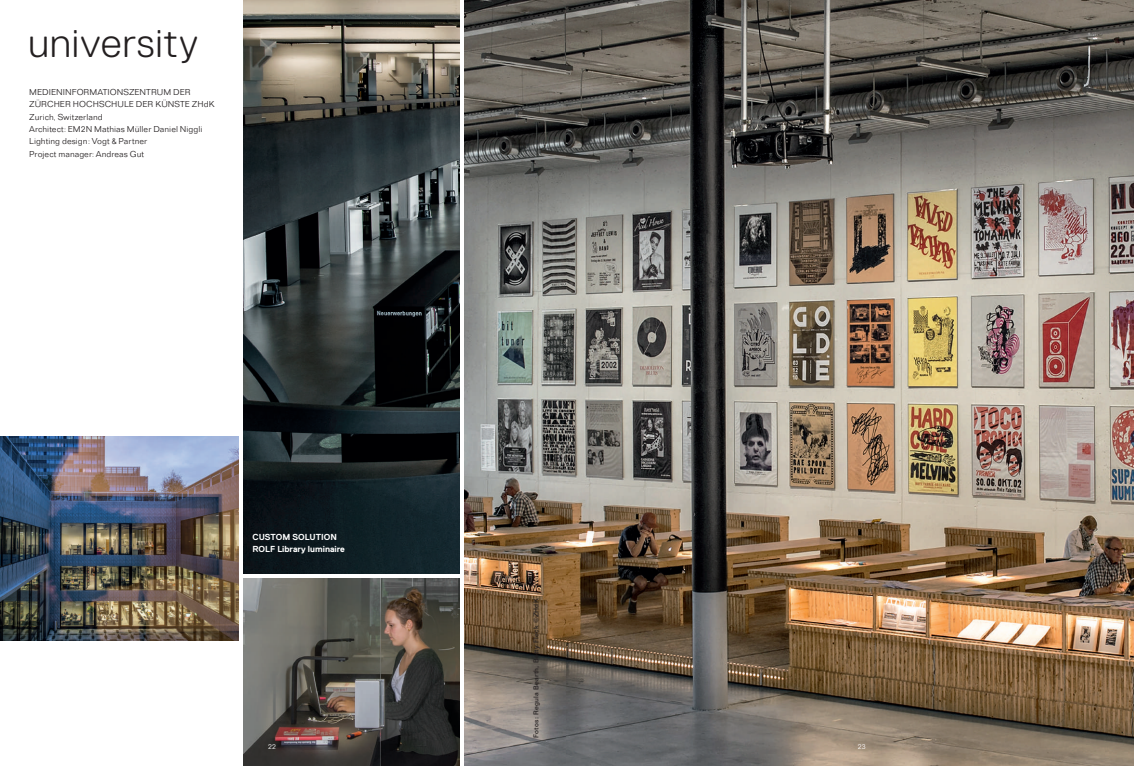
<style>
.page{position:relative;width:1134px;height:766px;background:#fff}
.page>*{position:absolute;margin:0;border:0;box-sizing:border-box;transform-origin:0 0}
.t1{font:300 40.7px "Replica Pro";letter-spacing:.02em;color:#231f20}
.t2{font:300 9px/12.3px "Folio";letter-spacing:.005em;color:#231f20}
.t3{font:700 8.7px/12.4px "Replica Pro";color:#fff}
.t4{font:300 7px "Folio BT";color:#fff}
.t5{font:500 6.8px "Folio BT";letter-spacing:.025em;color:#231f20}
</style>
<div class="page">
<img style="left:244px;top:0;width:215px;height:573px">
<img style="left:465px;top:0;width:669px;height:765px">
<img style="left:244px;top:578px;width:215px;height:187px">
<img style="left:0;top:436px;width:238px;height:204px">
<h1 class="t1" style="left:28px;top:21px;width:171px">university</h1>
<p class="t2" style="left:29px;top:86px;width:187px">MEDIENINFORMATIONSZENTRUM DER<br>ZÜRCHER HOCHSCHULE DER KÜNSTE ZHdK<br>Zurich, Switzerland<br>Architect: EM2N Mathias Müller Daniel Niggli<br>Lighting design: Vogt &amp; Partner<br>Project manager: Andreas Gut</p>
<p class="t3" style="left:253px;top:530px;width:94px">CUSTOM SOLUTION<br>ROLF Library luminaire</p>
<p class="t5" style="left:532px;top:737px;width:140px;rotate:-90deg">Fotos: Regula Bearth, Betty Fleck ©ZHdK</p>
<p class="t4" style="left:268px;top:742px;width:9px">22</p>
<p class="t4" style="left:858px;top:742px;width:9px">23</p>
</div>
